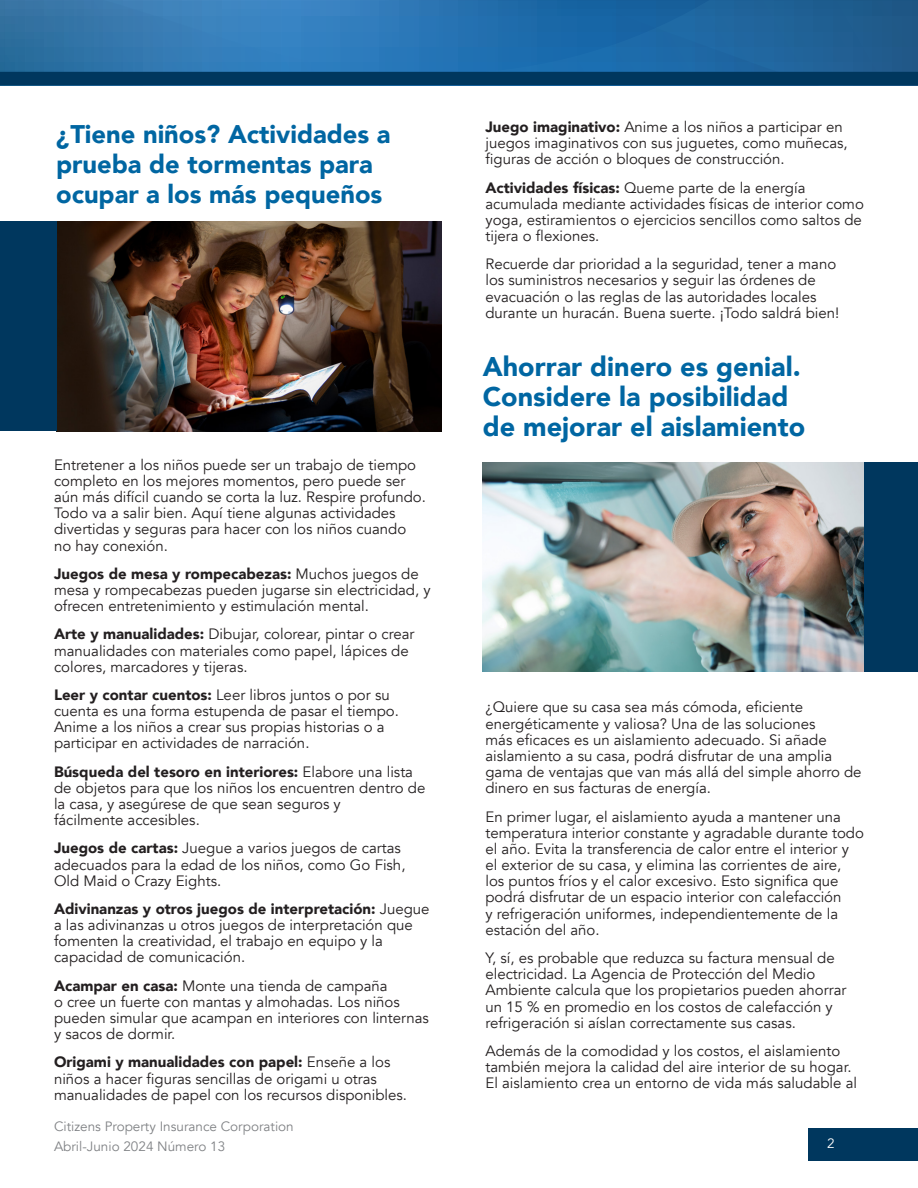
<style>
.page{position:relative;width:918px;height:1188px;background:#fff}
.page>*{position:absolute;margin:0;border:0;box-sizing:border-box;transform-origin:0 0}
.t1{font:900 27px/30px "Avenir";color:#0066a2}
.t2{font:900 25.5px/30px "Avenir";color:#0066a2}
.t3{font:15px/16.2px "Avenir";color:#231f20}
.t4{font:13.5px/20px "Avenir";color:#808285}
.t5{font:13.5px "Avenir";color:#fff}
.s1{font-weight:900}
</style>
<div class="page">
<div style="left:809px;top:1128px;width:109px;height:33px;background:#00375e"></div>
<svg style="left:0;top:0;width:918px;height:72px"></svg>
<div style="left:0;top:72px;width:918px;height:13px;background:#00375e"></div>
<img style="left:56px;top:222px;width:386px;height:209px">
<div style="left:0;top:222px;width:56px;height:209px;background:#00375e"></div>
<img style="left:483px;top:462px;width:381px;height:210px">
<div style="left:864px;top:462px;width:54px;height:210px;background:#00375e"></div>
<h2 class="t2" style="left:56px;top:118px;width:336px">¿Tiene niños? Actividades a prueba de tormentas para ocupar a los más pequeños</h2>
<p class="t3" style="left:54px;top:457px;width:373px">Entretener a los niños puede ser un trabajo de tiempo completo en los mejores momentos, pero puede ser aún más difícil cuando se corta la luz. Respire profundo.<br>Todo va a salir bien. Aquí tiene algunas actividades divertidas y seguras para hacer con los niños cuando no hay conexión.</p>
<p class="t3" style="left:54px;top:566px;width:378px"><span class="s1">Juegos de mesa y rompecabezas:</span> Muchos juegos de mesa y rompecabezas pueden jugarse sin electricidad, y ofrecen entretenimiento y estimulación mental.</p>
<p class="t3" style="left:54px;top:626px;width:362px"><span class="s1">Arte y manualidades:</span> Dibujar, colorear, pintar o crear manualidades con materiales como papel, lápices de colores, marcadores y tijeras.</p>
<p class="t3" style="left:54px;top:687px;width:347px"><span class="s1">Leer y contar cuentos:</span> Leer libros juntos o por su cuenta es una forma estupenda de pasar el tiempo.<br>Anime a los niños a crear sus propias historias o a participar en actividades de narración.</p>
<p class="t3" style="left:54px;top:764px;width:373px"><span class="s1">Búsqueda del tesoro en interiores:</span> Elabore una lista de objetos para que los niños los encuentren dentro de la casa, y asegúrese de que sean seguros y<br>fácilmente accesibles.</p>
<p class="t3" style="left:54px;top:840px;width:353px"><span class="s1">Juegos de cartas:</span> Juegue a varios juegos de cartas adecuados para la edad de los niños, como Go Fish,<br>Old Maid o Crazy Eights.</p>
<p class="t3" style="left:54px;top:901px;width:377px"><span class="s1">Adivinanzas y otros juegos de interpretación:</span> Juegue a las adivinanzas u otros juegos de interpretación que fomenten la creatividad, el trabajo en equipo y la capacidad de comunicación.</p>
<p class="t3" style="left:54px;top:978px;width:377px"><span class="s1">Acampar en casa:</span> Monte una tienda de campaña<br>o cree un fuerte con mantas y almohadas. Los niños pueden simular que acampan en interiores con linternas y sacos de dormir.</p>
<p class="t3" style="left:54px;top:1054px;width:355px"><span class="s1">Origami y manualidades con papel:</span> Enseñe a los niños a hacer figuras sencillas de origami u otras manualidades de papel con los recursos disponibles.</p>
<p class="t4" style="left:54px;top:1117px;width:241px">Citizens Property Insurance Corporation<br>Abril-Junio 2024 Número 13</p>
<p class="t3" style="left:485px;top:119px;width:364px"><span class="s1">Juego imaginativo:</span> Anime a los niños a participar en juegos imaginativos con sus juguetes, como muñecas, figuras de acción o bloques de construcción.</p>
<p class="t3" style="left:485px;top:180px;width:380px"><span class="s1">Actividades físicas:</span> Queme parte de la energía acumulada mediante actividades físicas de interior como yoga, estiramientos o ejercicios sencillos como saltos de tijera o flexiones.</p>
<p class="t3" style="left:485px;top:256px;width:355px">Recuerde dar prioridad a la seguridad, tener a mano los suministros necesarios y seguir las órdenes de evacuación o las reglas de las autoridades locales durante un huracán. Buena suerte. ¡Todo saldrá bien!</p>
<h1 class="t1" style="left:483px;top:351px;width:324px">Ahorrar dinero es genial.<br>Considere la posibilidad de mejorar el aislamiento</h1>
<p class="t3" style="left:485px;top:699px;width:378px">¿Quiere que su casa sea más cómoda, eficiente energéticamente y valiosa? Una de las soluciones<br>más eficaces es un aislamiento adecuado. Si añade aislamiento a su casa, podrá disfrutar de una amplia gama de ventajas que van más allá del simple ahorro de dinero en sus facturas de energía.</p>
<p class="t3" style="left:485px;top:809px;width:380px">En primer lugar, el aislamiento ayuda a mantener una temperatura interior constante y agradable durante todo el año. Evita la transferencia de calor entre el interior y el exterior de su casa, y elimina las corrientes de aire,<br>los puntos fríos y el calor excesivo. Esto significa que podrá disfrutar de un espacio interior con calefacción<br>y refrigeración uniformes, independientemente de la estación del año.</p>
<p class="t3" style="left:485px;top:950px;width:363px">Y, sí, es probable que reduzca su factura mensual de electricidad. La Agencia de Protección del Medio Ambiente calcula que los propietarios pueden ahorrar un 15 % en promedio en los costos de calefacción y refrigeración si aíslan correctamente sus casas.</p>
<p class="t3" style="left:485px;top:1043px;width:373px">Además de la comodidad y los costos, el aislamiento también mejora la calidad del aire interior de su hogar.<br>El aislamiento crea un entorno de vida más saludable al</p>
<p class="t5" style="left:827px;top:1135px;width:9px">2</p>
</div>
